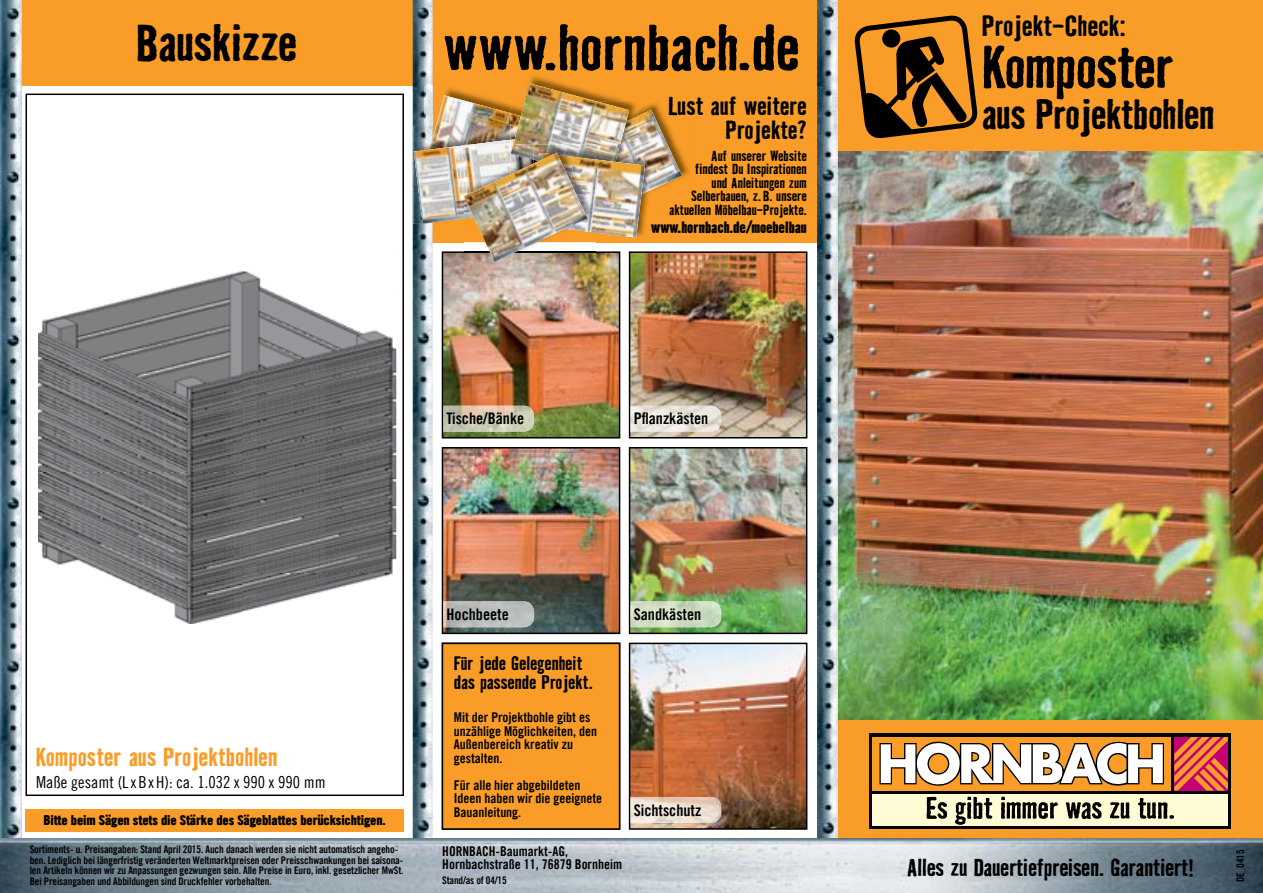
<style>
.page{position:relative;width:1263px;height:893px;background:#fff}
.page>*{position:absolute;margin:0;border:0;box-sizing:border-box;transform-origin:0 0}
.t1{font:700 60px "Bad House Hornbach";letter-spacing:-.015em;color:#000}
.t2{font:700 55.5px "Bad House Hornbach";letter-spacing:-.03em;color:#000}
.t3{font:700 48px "Bad House Hornbach";letter-spacing:-.01em;color:#000}
.t4{font:700 39px "Bad House Hornbach";letter-spacing:-.02em;color:#000}
.t5{font:700 27px "Bad House Hornbach";letter-spacing:-.005em;color:#000}
.t6{font:700 24px "Bad House Hornbach";letter-spacing:-.01em;color:#f99d28}
.t7{font:700 24px/24px "Bad House Hornbach";letter-spacing:-.015em;color:#000;text-align:right}
.t8{font:700 22.5px "Bad House Hornbach";letter-spacing:-.02em;color:#000}
.t9{font:700 18px/19.5px "Bad House Hornbach";letter-spacing:-.015em;color:#000}
.t10{font:16.5px "Trade Gothic Hornbach Cn 18";color:#000}
.t11{font:16.05px "Trade Gothic Hornbach Bd Cn 20";color:#000}
.t12{font:700 15px "Bad House Hornbach Super";letter-spacing:-.015em;color:#000}
.t13{font:13.5px/13.5px "Trade Gothic Hornbach Bd Cn 20";color:#000}
.t14{font:700 13.5px/13.5px "Bad House Hornbach";letter-spacing:-.015em;color:#000;text-align:right}
.t15{font:13.5px "Trade Gothic Hornbach Super Bd";letter-spacing:-.01em;color:#000}
.t16{font:10.5px/10.5px "Trade Gothic Hornbach Bd Cn 20";letter-spacing:-.01em;color:#000}
</style>
<div class="page">
<img style="left:442px;top:447px;width:178px;height:187px">
<img style="left:629px;top:447px;width:178px;height:187px">
<img style="left:629px;top:643px;width:178px;height:187px">
<img style="left:838px;top:150px;width:425px;height:570px">
<div style="left:421px;top:0;width:411px;height:242px;background:#f99d28"></div>
<div style="left:0;top:0;width:417px;height:85px;background:#f99d28"></div>
<img style="left:413px;top:0;width:20px;height:839px">
<div style="left:836px;top:720px;width:427px;height:127px;background:#f99d28"></div>
<div style="left:869px;top:734px;width:362px;height:95px;background:#000"></div>
<div style="left:873px;top:737px;width:298px;height:54px;background:#f99d28"></div>
<svg style="left:1174px;top:737px;width:54px;height:54px;background:#e0554a"></svg>
<div style="left:873px;top:794px;width:355px;height:32px;background:#fffcd5"></div>
<svg style="left:879px;top:741px;width:285px;height:45px"></svg>
<svg style="left:926px;top:796px;width:21px;height:23px"></svg>
<svg style="left:955px;top:796px;width:37px;height:29px"></svg>
<svg style="left:1001px;top:796px;width:57px;height:23px"></svg>
<svg style="left:1066px;top:802px;width:36px;height:17px"></svg>
<svg style="left:1110px;top:802px;width:20px;height:17px"></svg>
<svg style="left:1138px;top:798px;width:36px;height:21px"></svg>
<img style="left:0;top:0;width:21px;height:839px">
<div style="left:834px;top:0;width:429px;height:150px;background:#f99d28"></div>
<img style="left:817px;top:0;width:21px;height:839px">
<svg style="left:855px;top:16px;width:122px;height:122px"></svg>
<svg style="left:26px;top:94px;width:378px;height:702px"></svg>
<img style="left:0;top:839px;width:1263px;height:54px">
<img style="left:630px;top:797px;width:91px;height:26px">
<img style="left:443px;top:601px;width:91px;height:26px">
<img style="left:630px;top:601px;width:91px;height:26px">
<img style="left:39px;top:271px;width:357px;height:352px">
<div style="left:26px;top:809px;width:378px;height:22px;background:#f99d28"></div>
<img style="left:413px;top:126px;width:1px;height:98px">
<img style="left:529px;top:76px;width:32px;height:7px">
<img style="left:414px;top:83px;width:393px;height:355px">
<img style="left:464px;top:153px;width:123px;height:109px">
<div style="left:442px;top:643px;width:178px;height:187px;background:#f99d28"></div>
<h3 class="t3" style="left:136px;top:11px;width:163px">Bauskizze</h3>
<h1 class="t1" style="left:443px;top:8px;width:359px">www.hornbach.de</h1>
<h3 class="t11" style="left:447px;top:409px;width:79px">Tische/Bänke</h3>
<h3 class="t7" style="left:668px;top:93px;width:140px">Lust auf weitere<br>Projekte?</h3>
<p class="t14" style="left:669px;top:149px;width:139px">Auf unserer Website<br>findest Du Inspirationen<br>und Anleitungen zum<br>Selberbauen, z. B. unsere aktuellen Möbelbau-Projekte.</p>
<h3 class="t12" style="left:651px;top:217px;width:158px">www.hornbach.de/moebelbau</h3>
<h3 class="t11" style="left:634px;top:409px;width:76px">Pflanzkästen</h3>
<h3 class="t6" style="left:36px;top:741px;width:244px">Komposter aus Projektbohlen</h3>
<h3 class="t10" style="left:36px;top:772px;width:291px">Maße gesamt (L x B x H): ca. 1.032 x 990 x 990 mm</h3>
<p class="t15" style="left:44px;top:811px;width:344px">Bitte beim Sägen stets die Stärke des Sägeblattes berücksichtigen.</p>
<h3 class="t11" style="left:447px;top:605px;width:64px">Hochbeete</h3>
<h3 class="t9" style="left:454px;top:653px;width:141px">Für jede Gelegenheit das passende Projekt.</h3>
<p class="t13" style="left:454px;top:710px;width:145px">Mit der Projektbohle gibt es unzählige Möglichkeiten, den<br>Außenbereich kreativ zu gestalten.</p>
<p class="t13" style="left:454px;top:778px;width:150px">Für alle hier abgebildeten<br>Ideen haben wir die geeignete<br>Bau anleitung.</p>
<h3 class="t11" style="left:447px;top:800px;width:64px">Komposter</h3>
<h3 class="t11" style="left:634px;top:605px;width:69px">Sandkästen</h3>
<h3 class="t11" style="left:634px;top:800px;width:69px">Sichtschutz</h3>
<h3 class="t5" style="left:982px;top:8px;width:145px">Projekt-Check:</h3>
<h2 class="t2" style="left:982px;top:30px;width:195px">Komposter</h2>
<h3 class="t4" style="left:982px;top:88px;width:234px">aus Projektbohlen</h3>
<p class="t13" style="left:442px;top:844px;width:181px">HORNBACH-Baumarkt-AG,<br>Hornbachstraße 11, 76879 Bornheim</p>
<p class="t16" style="left:442px;top:875px;width:66px">Stand/as of 04/15</p>
<p class="t16" style="left:30px;top:844px;width:375px">Sortiments- u. Preisangaben: Stand April 2015. Auch danach werden sie nicht automatisch an ge ho&shy;ben. Lediglich bei längerfristig veränderten Weltmarktpreisen oder Preisschwankungen bei saisona&shy;len Artikeln können wir zu Anpassungen gezwungen sein. Alle Preise in Euro, inkl. gesetzlicher MwSt.<br>Bei Preisangaben und Abbildungen sind Druckfehler vorbehalten.</p>
<p class="t16" style="left:1235px;top:882px;width:34px;rotate:-90deg">DE_0415</p>
<h3 class="t8" style="left:907px;top:852px;width:288px">Alles zu Dauertiefpreisen. Garantiert!</h3>
</div>
